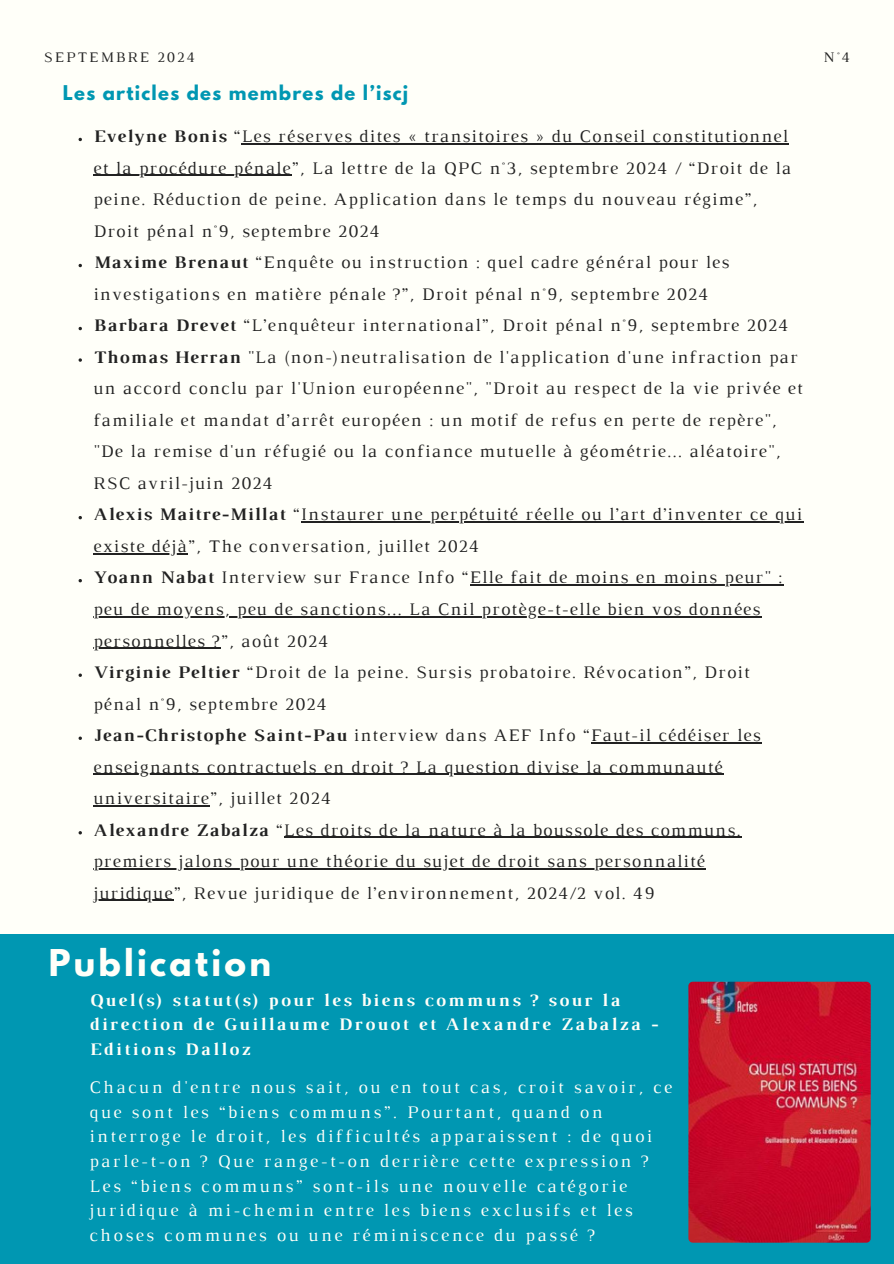
<style>
.page{position:relative;width:894px;height:1264px;background:#fff}
.page>*{position:absolute;margin:0;border:0;box-sizing:border-box;transform-origin:0 0}
.t1{font:700 32.7px "League Spartan";letter-spacing:.1em;color:#fffff9}
.t2{font:18px/31.5px "Luthier";letter-spacing:.07em;color:#222}
.t3{font:18px/24.5px "Luthier";letter-spacing:.14em;color:#fffff9}
.t4{font:700 18px/24.5px "Luthier";letter-spacing:.14em;color:#fffff9}
.t5{font:700 18px "League Spartan";letter-spacing:.07em;color:#0097b2}
.t6{font:14.85px "Luthier";letter-spacing:.14em;color:#222}
.s1{font-weight:700}
</style>
<div class="page">
<div style="left:0;top:0;width:893px;height:1263px;background:#fffff9"></div>
<div style="left:0;top:934px;width:893px;height:329px;background:#0097b2"></div>
<img style="left:688px;top:981px;width:182px;height:261px;border-radius:4px">
<hr style="left:242px;top:143px;width:546px;height:1px;background:#222">
<hr style="left:93px;top:175px;width:199px;height:1px;background:#222">
<svg style="left:79px;top:358px;width:3px;height:4px"></svg>
<hr style="left:301px;top:521px;width:502px;height:1px;background:#222">
<hr style="left:93px;top:553px;width:95px;height:1px;background:#222">
<hr style="left:469px;top:584px;width:314px;height:1px;background:#222">
<hr style="left:93px;top:616px;width:668px;height:1px;background:#222">
<hr style="left:93px;top:647px;width:128px;height:1px;background:#222">
<svg style="left:79px;top:673px;width:3px;height:4px"></svg>
<svg style="left:79px;top:736px;width:3px;height:4px"></svg>
<hr style="left:591px;top:742px;width:170px;height:1px;background:#222">
<hr style="left:93px;top:773px;width:630px;height:1px;background:#222">
<hr style="left:93px;top:805px;width:117px;height:1px;background:#222">
<hr style="left:284px;top:836px;width:457px;height:1px;background:#222">
<hr style="left:93px;top:868px;width:613px;height:1px;background:#222">
<hr style="left:93px;top:899px;width:81px;height:1px;background:#222">
<p class="t6" style="left:44px;top:52px;width:152px">SEPTEMBRE 2024</p>
<h2 class="t6" style="left:823px;top:52px;width:28px">N°4</h2>
<p class="t5" style="left:63px;top:84px;width:347px">Les articles des membres de l’iscj</p>
<p class="t2" style="left:93px;top:122px;width:695px"><span class="s1">Evelyne Bonis</span> “Les réserves dites « transitoires » du Conseil constitutionnel</p>
<p class="t2" style="left:93px;top:153px;width:699px">et la procédure pénale”, La lettre de la QPC n°3, septembre 2024 / “Droit de la peine. Réduction de peine. Application dans le temps du nouveau régime”, Droit pénal n°9, septembre 2024<br><span class="s1">Maxime Brenaut</span> “Enquête ou instruction : quel cadre général pour les investigations en matière pénale ?”, Droit pénal n°9, septembre 2024</p>
<p class="t2" style="left:93px;top:311px;width:696px"><span class="s1">Barbara Drevet</span> “L’enquêteur international”, Droit pénal n°9, septembre 2024</p>
<p class="t2" style="left:93px;top:342px;width:710px"><span class="s1">Thomas Herran</span> "La (non-)neutralisation de l'application d'une infraction par un accord conclu par l'Union européenne", "Droit au respect de la vie privée et familiale et mandat d’arrêt européen : un motif de refus en perte de repère", "De la remise d'un réfugié ou la confiance mutuelle à géométrie... aléatoire", RSC avril-juin 2024</p>
<p class="t2" style="left:93px;top:500px;width:710px"><span class="s1">Alexis Maitre-Millat</span> “Instaurer une perpétuité réelle ou l’art d’inventer ce qui</p>
<p class="t2" style="left:93px;top:531px;width:690px">existe déjà”, The conversation, juillet 2024<br><span class="s1">Yoann Nabat</span> Interview sur France Info “Elle fait de moins en moins peur" :</p>
<h3 class="t2" style="left:93px;top:594px;width:668px">peu de moyens, peu de sanctions... La Cnil protège-t-elle bien vos données</h3>
<h3 class="t2" style="left:93px;top:626px;width:668px">personnelles ?”, août 2024<br><span class="s1">Virginie Peltier</span> “Droit de la peine. Sursis probatoire. Révocation”, Droit pénal n°9, septembre 2024<br><span class="s1">Jean-Christophe Saint-Pau</span> interview dans AEF Info “Faut-il cédéiser les enseignants contractuels en droit ? La question divise la communauté universitaire”, juillet 2024<br><span class="s1">Alexandre Zabalza</span> “Les droits de la nature à la boussole des communs. premiers jalons pour une théorie du sujet de droit sans personnalité juridique”, Revue juridique de l’environnement, 2024/2 vol. 49</h3>
<p class="t1" style="left:49px;top:946px;width:224px">Publication</p>
<p class="t4" style="left:89px;top:989px;width:569px">Quel(s) statut(s) pour les biens communs ? sour la direction de Guillaume Drouot et Alexandre Zabalza -<br>Editions Dalloz</p>
<p class="t3" style="left:89px;top:1076px;width:584px">Chacun d'entre nous sait, ou en tout cas, croit savoir, ce que sont les “biens communs”. Pourtant, quand on interroge le droit, les difficultés apparaissent : de quoi parle-t-on ? Que range-t-on derrière cette expression ?<br>Les “biens communs” sont-ils une nouvelle catégorie juridique à mi-chemin entre les biens exclusifs et les choses communes ou une réminiscence du passé ?</p>
</div>
